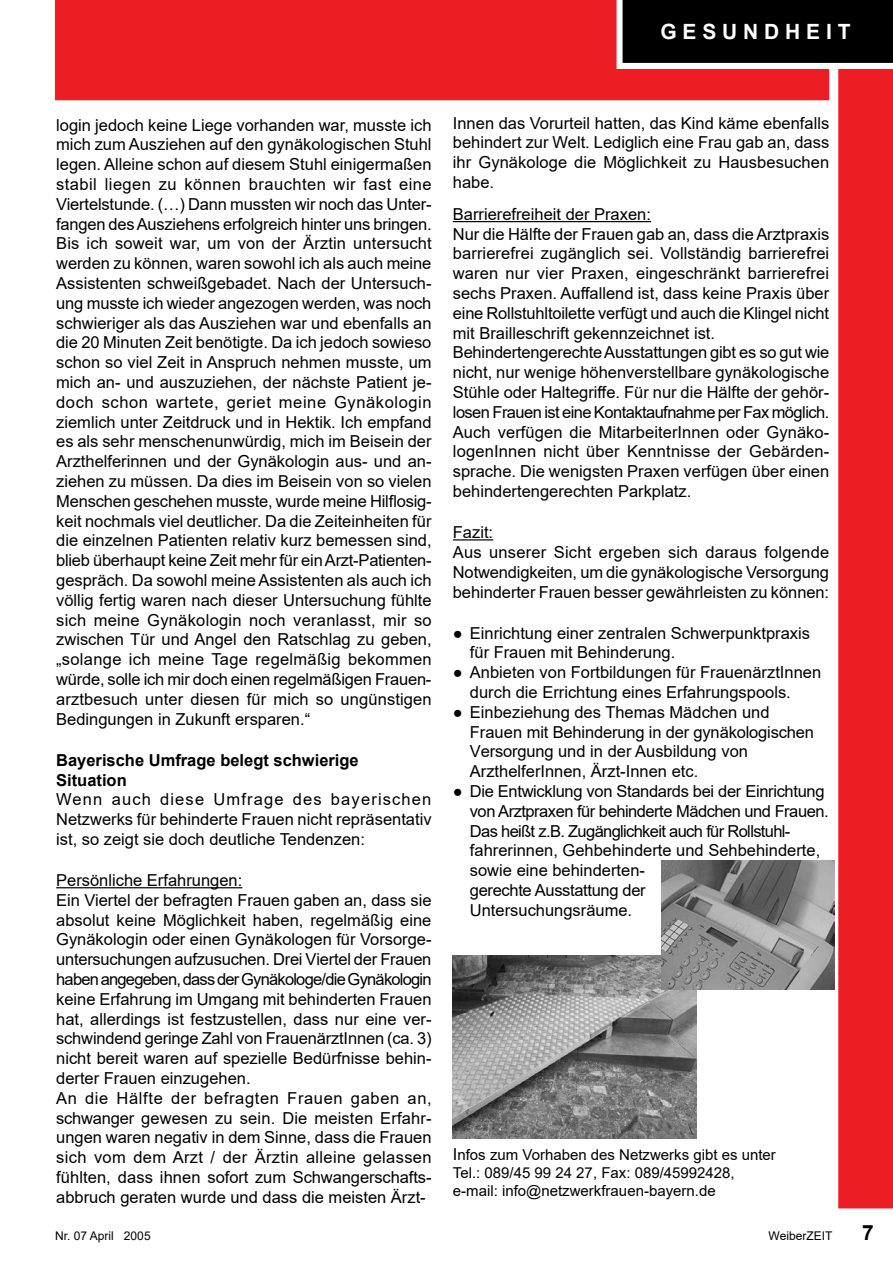
<style>
.page{position:relative;width:893px;height:1263px;background:#fff}
.page>*{position:absolute;margin:0;border:0;box-sizing:border-box;transform-origin:0 0}
.t1{font:700 21px "Arial";color:#fff}
.t2{font:700 21px "Arial";color:#000}
.t3{font:16.5px/19.8px "Arial";color:#000}
.t4{font:16.5px/19.8px "Arial";letter-spacing:-.02em;color:#000}
.t5{font:700 16.5px/19.8px "Arial";color:#000}
.t6{font:15px/18px "Arial";color:#000}
.t7{font:12px "Arial";color:#000}
.s1{font-size:16.5px}
</style>
<div class="page">
<div style="left:54px;top:0;width:775px;height:101px;background:#ed1d24"></div>
<svg style="left:829px;top:69px;width:64px;height:1140px;background:#ef3e44"></svg>
<svg style="left:616px;top:0;width:277px;height:69px;background:#1b1b1b"></svg>
<hr style="left:56px;top:887px;width:186px;height:1px;background:#000">
<hr style="left:453px;top:221px;width:198px;height:1px;background:#000">
<hr style="left:453px;top:539px;width:40px;height:1px;background:#000">
<img style="left:453px;top:956px;width:243px;height:182px">
<img style="left:662px;top:860px;width:172px;height:130px">
<p class="t1" style="left:660px;top:17px;width:192px">G E S U N D H E I T</p>
<p class="t3" style="left:56px;top:115px;width:377px;text-align:justify">login jedoch keine Liege vorhanden war, musste ich mich zum Ausziehen auf den gynäkologischen Stuhl legen. Alleine schon auf diesem Stuhl einigermaßen stabil liegen zu können brauchten wir fast eine Viertelstunde. (…) Dann mussten wir noch das Unter&shy;fangen des Ausziehens erfolgreich hinter uns bringen.<br>Bis ich soweit war, um von der Ärztin untersucht werden zu können, waren sowohl ich als auch meine Assistenten schweißgebadet. Nach der Untersuch&shy;ung musste ich wieder angezogen werden, was noch schwieriger als das Ausziehen war und ebenfalls an die 20 Minuten Zeit benötigte. Da ich jedoch sowieso schon so viel Zeit in Anspruch nehmen musste, um mich an- und auszuziehen, der nächste Patient je&shy;doch schon wartete, geriet meine Gynäkologin ziemlich unter Zeitdruck und in Hektik. Ich empfand es als sehr menschenunwürdig, mich im Beisein der Arzthelferinnen und der Gynäkologin aus- und an&shy;ziehen zu müssen. Da dies im Beisein von so vielen Menschen geschehen musste, wurde meine Hilflosig&shy;keit nochmals viel deutlicher. Da die Zeiteinheiten für die einzelnen Patienten relativ kurz bemessen sind, blieb überhaupt keine Zeit mehr für ein Arzt-Patienten&shy;gespräch. Da sowohl meine Assistenten als auch ich völlig fertig waren nach dieser Untersuchung fühlte sich meine Gynäkologin noch veranlasst, mir so zwischen Tür und Angel den Ratschlag zu geben, „solange ich meine Tage regelmäßig bekommen würde, solle ich mir doch einen regelmäßigen Frauen&shy;arztbesuch unter diesen für mich so ungünstigen Bedingungen in Zukunft ersparen.“</p>
<p class="t5" style="left:56px;top:750px;width:304px">Bayerische Umfrage belegt schwierige<br>Situation</p>
<p class="t3" style="left:56px;top:789px;width:377px;text-align:justify">Wenn auch diese Umfrage des bayerischen Netzwerks für behinderte Frauen nicht repräsentativ ist, so zeigt sie doch deutliche Tendenzen:</p>
<p class="t3" style="left:56px;top:870px;width:377px">Persönliche Erfahrungen:<br>Ein Viertel der befragten Frauen gaben an, dass sie absolut keine Möglichkeit haben, regelmäßig eine Gynäkologin oder einen Gynäkologen für Vorsorge&shy;untersuchungen aufzusuchen. Drei Viertel der Frauen haben angegeben, dass der Gynäkologe/die Gynäkologin keine Erfahrung im Umgang mit behinderten Frauen hat, allerdings ist festzustellen, dass nur eine ver&shy;schwindend geringe Zahl von FrauenärztInnen (ca. 3) nicht bereit waren auf spezielle Bedürfnisse behin&shy;derter Frauen einzugehen.<br>An die Hälfte der befragten Frauen gaben an, schwanger gewesen zu sein. Die meisten Erfahr&shy;ungen waren negativ in dem Sinne, dass die Frauen sich vom dem Arzt / der Ärztin alleine gelassen fühlten, dass ihnen sofort zum Schwangerschafts&shy;abbruch geraten wurde und dass die meisten Ärzt-</p>
<p class="t3" style="left:453px;top:113px;width:378px;text-align:justify">Innen das Vorurteil hatten, das Kind käme ebenfalls behindert zur Welt. Lediglich eine Frau gab an, dass ihr Gynäkologe die Möglichkeit zu Hausbesuchen habe.</p>
<p class="t3" style="left:453px;top:204px;width:378px">Barrierefreiheit der Praxen:<br>Nur die Hälfte der Frauen gab an, dass die Arztpraxis barrierefrei zugänglich sei. Vollständig barrierefrei waren nur vier Praxen, eingeschränkt barrierefrei sechs Praxen. Auffallend ist, dass keine Praxis über eine Rollstuhltoilette verfügt und auch die Klingel nicht mit Brailleschrift gekennzeichnet ist.<br>Behindertengerechte Ausstattungen gibt es so gut wie nicht, nur wenige höhenverstellbare gynäkologische Stühle oder Haltegriffe. Für nur die Hälfte der gehör&shy;losen Frauen ist eine Kontaktaufnahme per Fax möglich.<br>Auch verfügen die MitarbeiterInnen oder Gynäko&shy;logenInnen nicht über Kenntnisse der Gebärden&shy;sprache. Die wenigsten Praxen verfügen über einen behindertengerechten Parkplatz.</p>
<p class="t3" style="left:453px;top:522px;width:378px">Fazit:<br>Aus unserer Sicht ergeben sich daraus folgende Notwendigkeiten, um die gynäkologische Versorgung behinderter Frauen besser gewährleisten zu können:</p>
<p class="t3" style="left:470px;top:623px;width:342px;text-indent:-17px">● Einrichtung einer zentralen Schwerpunktpraxis für Frauen mit Behinderung.</p>
<p class="t3" style="left:470px;top:662px;width:353px;text-indent:-17px">● Anbieten von Fortbildungen für FrauenärztInnen durch die Errichtung eines Erfahrungspools.</p>
<p class="t3" style="left:470px;top:702px;width:346px;text-indent:-17px">● Einbeziehung des Themas Mädchen und Frauen mit Behinderung in der gynäkologischen Versorgung und in der Ausbildung von ArzthelferInnen, Ärzt-Innen etc.</p>
<p class="t4" style="left:470px;top:781px;width:360px;text-indent:-17px">● Die Entwicklung von Standards bei der Einrichtung von Arztpraxen für behinderte Mädchen und Frauen.<br>Das heißt z.B. Zugänglichkeit auch für Rollstuhl&shy;fahrerinnen, Gehbehinderte und Sehbehinderte, sowie eine behinderten-<br>gerechte Ausstattung der<br>Untersuchungsräume.</p>
<p class="t6" style="left:453px;top:1146px;width:325px"><span class="s1">I</span>nfos zum Vorhaben des Netzwerks gibt es unter<br>Tel.: 089/45 99 24 27, Fax: 089/45992428, e-mail: info@netzwerkfrauen-bayern.de</p>
<p class="t7" style="left:55px;top:1228px;width:97px">Nr. 07 April 2005</p>
<p class="t7" style="left:768px;top:1228px;width:65px">WeiberZEIT</p>
<p class="t2" style="left:862px;top:1218px;width:13px">7</p>
</div>
